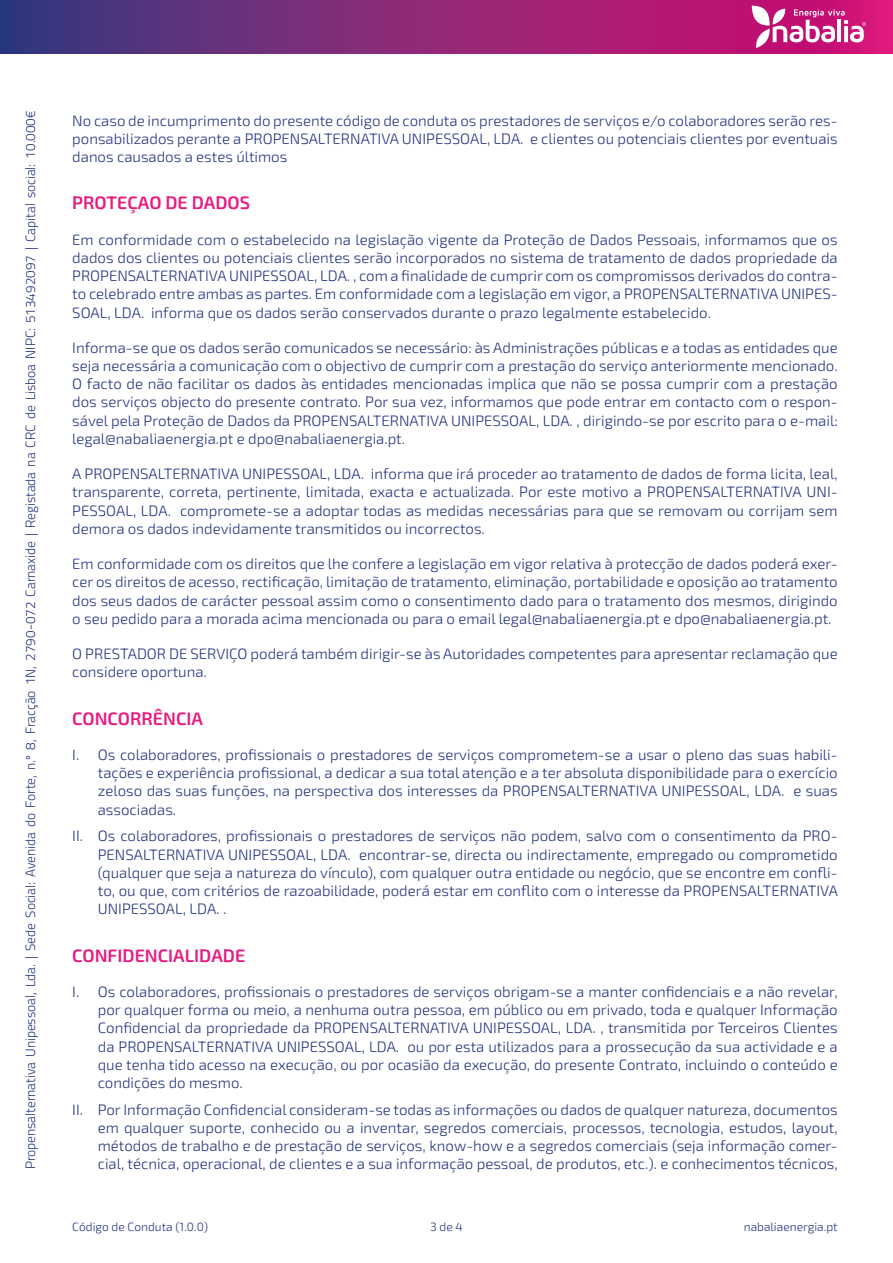
<style>
.page{position:relative;width:893px;height:1263px;background:#fff}
.page>*{position:absolute;margin:0;border:0;box-sizing:border-box;transform-origin:0 0}
.t1{font:600 18px "Exo 2";color:#e71a80}
.t2{font:300 15px/18.3px "Exo 2";color:#26367f;text-align:justify}
.t3{font:300 13.5px "Titillium Web";color:#26367f}
.t4{font:300 12px "Exo 2";color:#26367f}
</style>
<div class="page">
<svg style="left:0;top:0;width:893px;height:54px;background:#862778"></svg>
<svg style="left:752px;top:6px;width:114px;height:42px"></svg>
<p class="t3" style="left:21px;top:1169px;width:1060px;rotate:-90deg">Propensalternativa Unipessoal, Lda. | Sede Social: Avenida do Forte, n.º 8, Fracção 1N, 2790-072 Carnaxide | Registada na CRC de Lisboa NIPC: 513492097 | Capital social: 10.000€</p>
<p class="t2" style="left:72px;top:111px;width:767px">No caso de incumprimento do presente código de conduta os prestadores de serviços e/o colaboradores serão res&shy;ponsabilizados perante a PROPENSALTERNATIVA UNIPESSOAL, LDA. e clientes ou potenciais clientes por eventuais danos causados a estes últimos</p>
<p class="t1" style="left:72px;top:190px;width:179px">PROTEÇAO DE DADOS</p>
<p class="t2" style="left:72px;top:230px;width:767px">Em conformidade com o estabelecido na legislação vigente da Proteção de Dados Pessoais, informamos que os dados dos clientes ou potenciais clientes serão incorporados no sistema de tratamento de dados propriedade da PROPENSALTERNATIVA UNIPESSOAL, LDA. , com a finalidade de cumprir com os compromissos derivados do contra&shy;to celebrado entre ambas as partes. Em conformidade com a legislação em vigor, a PROPENSALTERNATIVA UNIPES-SOAL, LDA. informa que os dados serão conservados durante o prazo legalmente estabelecido.</p>
<p class="t2" style="left:72px;top:338px;width:767px">Informa-se que os dados serão comunicados se necessário: às Administrações públicas e a todas as entidades que seja necessária a comunicação com o objectivo de cumprir com a prestação do serviço anteriormente mencionado.<br>O facto de não facilitar os dados às entidades mencionadas implica que não se possa cumprir com a prestação dos serviços objecto do presente contrato. Por sua vez, informamos que pode entrar em contacto com o respon&shy;sável pela Proteção de Dados da PROPENSALTERNATIVA UNIPESSOAL, LDA. , dirigindo-se por escrito para o e-mail: legal@nabaliaenergia.pt e dpo@nabaliaenergia.pt.</p>
<p class="t2" style="left:72px;top:464px;width:767px">A PROPENSALTERNATIVA UNIPESSOAL, LDA. informa que irá proceder ao tratamento de dados de forma licita, leal, transparente, correta, pertinente, limitada, exacta e actualizada. Por este motivo a PROPENSALTERNATIVA UNI-PESSOAL, LDA. compromete-se a adoptar todas as medidas necessárias para que se removam ou corrijam sem demora os dados indevidamente transmitidos ou incorrectos.</p>
<p class="t2" style="left:72px;top:554px;width:767px">Em conformidade com os direitos que lhe confere a legislação em vigor relativa à protecção de dados poderá exer&shy;cer os direitos de acesso, rectificação, limitação de tratamento, eliminação, portabilidade e oposição ao tratamento dos seus dados de carácter pessoal assim como o consentimento dado para o tratamento dos mesmos, dirigindo o seu pedido para a morada acima mencionada ou para o email legal@nabaliaenergia.pt e dpo@nabaliaenergia.pt.</p>
<p class="t2" style="left:72px;top:644px;width:767px">O PRESTADOR DE SERVIÇO poderá também dirigir-se às Autoridades competentes para apresentar reclamação que considere oportuna.</p>
<p class="t1" style="left:72px;top:706px;width:132px">CONCORRÊNCIA</p>
<p class="t2" style="left:98px;top:745px;width:741px;text-indent:-26px">I. Os colaboradores, profissionais o prestadores de serviços comprometem-se a usar o pleno das suas habili&shy;tações e experiência profissional, a dedicar a sua total atenção e a ter absoluta disponibilidade para o exercício zeloso das suas funções, na perspectiva dos interesses da PROPENSALTERNATIVA UNIPESSOAL, LDA. e suas associadas.</p>
<p class="t2" style="left:98px;top:826px;width:742px;text-indent:-26px">II. Os colaboradores, profissionais o prestadores de serviços não podem, salvo com o consentimento da PRO-PENSALTERNATIVA UNIPESSOAL, LDA. encontrar-se, directa ou indirectamente, empregado ou comprometido (qualquer que seja a natureza do vínculo), com qualquer outra entidade ou negócio, que se encontre em confli&shy;to, ou que, com critérios de razoabilidade, poderá estar em conflito com o interesse da PROPENSALTERNATIVA UNIPESSOAL, LDA. .</p>
<p class="t1" style="left:72px;top:943px;width:174px">CONFIDENCIALIDADE</p>
<p class="t2" style="left:98px;top:982px;width:741px;text-indent:-26px">I. Os colaboradores, profissionais o prestadores de serviços obrigam-se a manter confidenciais e a não revelar, por qualquer forma ou meio, a nenhuma outra pessoa, em público ou em privado, toda e qualquer Informação Confidencial da propriedade da PROPENSALTERNATIVA UNIPESSOAL, LDA. , transmitida por Terceiros Clientes da PROPENSALTERNATIVA UNIPESSOAL, LDA. ou por esta utilizados para a prossecução da sua actividade e a que tenha tido acesso na execução, ou por ocasião da execução, do presente Contrato, incluindo o conteúdo e condições do mesmo.</p>
<p class="t2" style="left:98px;top:1100px;width:741px;text-indent:-26px">II. Por Informação Confidencial consideram-se todas as informações ou dados de qualquer natureza, documentos em qualquer suporte, conhecido ou a inventar, segredos comerciais, processos, tecnologia, estudos, layout, métodos de trabalho e de prestação de serviços, know-how e a segredos comerciais (seja informação comer&shy;cial, técnica, operacional, de clientes e a sua informação pessoal, de produtos, etc.). e conhecimentos técnicos,</p>
<p class="t4" style="left:72px;top:1218px;width:137px">Código de Conduta (1.0.0)</p>
<p class="t4" style="left:430px;top:1218px;width:34px">3 de 4</p>
<p class="t4" style="left:744px;top:1218px;width:95px">nabaliaenergia.pt</p>
</div>
